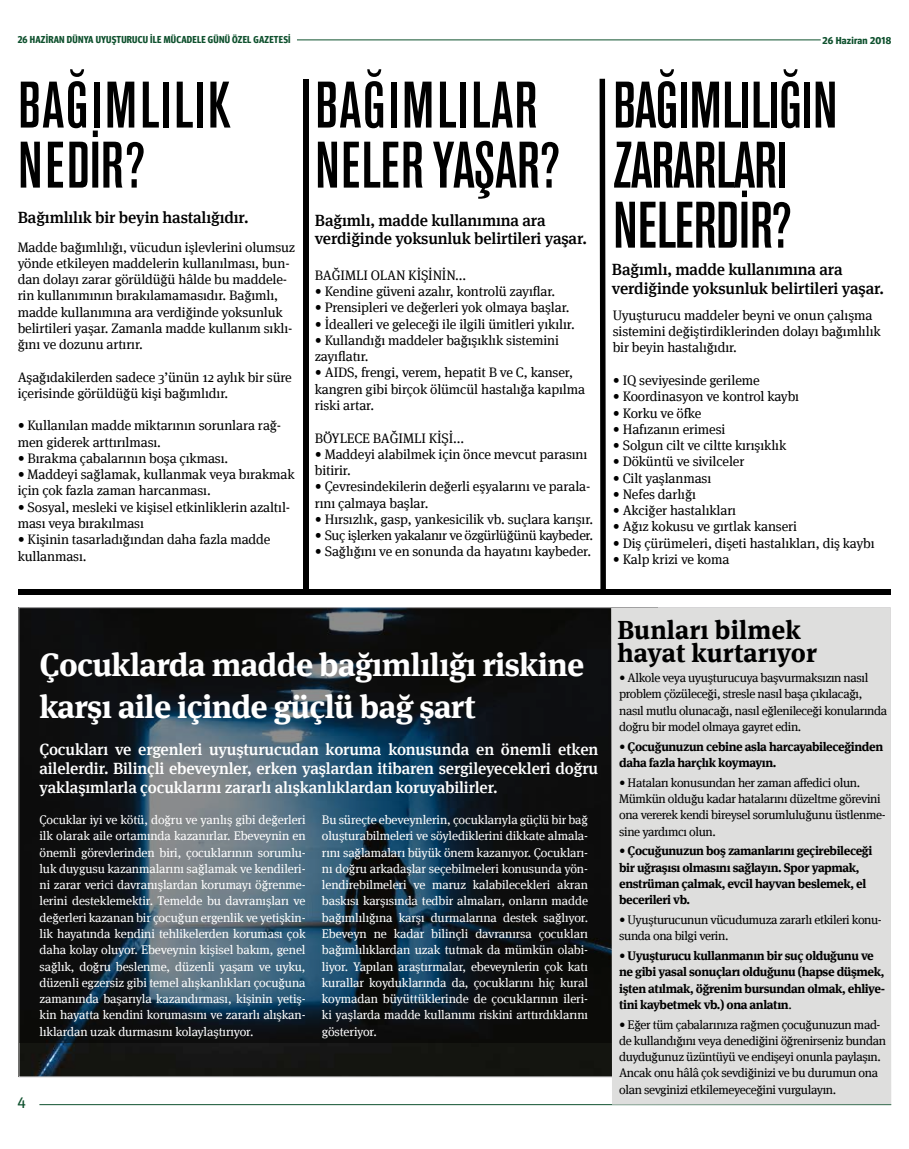
<style>
.page{position:relative;width:909px;height:1149px;background:#fff}
.page>*{position:absolute;margin:0;border:0;box-sizing:border-box;transform-origin:0 0}
.t1{font:500 condensed 65px/60px "Akzidenz Grotesk Pro";color:#000}
.t2{font:500 condensed 65px/60px "Akzidenz Grotesk Pro";letter-spacing:.02em;color:#000}
.t3{font:500 condensed 65px/60px "Akzidenz Grotesk Pro";letter-spacing:.04em;color:#000}
.t4{font:700 32.5px/41.2px "Meta Serif OT";letter-spacing:-.02em;color:#fff}
.t5{font:700 26.25px/22.5px "Meta Serif OT";letter-spacing:.005em;color:#000}
.t6{font:500 16.25px/18.8px "Meta Serif OT";letter-spacing:-.01em;color:#fff;text-align:justify}
.t7{font:500 16.25px/18.8px "Meta Serif OT";letter-spacing:-.01em;color:#000}
.t8{font:15px "Meta Headline OT";color:#0f512e}
.t9{font:13.75px/16.2px "Meta Serif OT";letter-spacing:-.01em;color:#000}
.t10{font:13.75px "Meta Serif OT";letter-spacing:-.03em;color:#000}
.t11{font:12.5px/16.2px "Meta Serif OT";letter-spacing:-.01em;color:#fff;text-align:justify}
.t12{font:12.5px/16.2px "Meta Serif OT";letter-spacing:-.03em;color:#000}
.t13{font:700 12.5px/16.2px "Meta Serif OT";letter-spacing:-.03em;color:#000}
.t14{font:700 condensed 10px "Meta Headline OT";letter-spacing:.02em;color:#0f512e}
.t15{font:700 10px "Meta Headline OT";letter-spacing:.02em;color:#0f512e}
.s1{font-weight:400}
</style>
<div class="page">
<hr style="left:297px;top:40px;width:524px;height:1px;background:#0f512e">
<hr style="left:39px;top:1104px;width:852px;height:1px;background:#0f512e">
<img style="left:21px;top:1042px;width:590px;height:32px">
<svg style="left:19px;top:608px;width:592px;height:434px;background:#1f2c34"></svg>
<div style="left:18px;top:589px;width:873px;height:6px;background:#000"></div>
<div style="left:303px;top:79px;width:6px;height:513px;background:#000"></div>
<svg style="left:599px;top:79px;width:7px;height:510px;background:#373737"></svg>
<div style="left:611px;top:607px;width:280px;height:497px;background:#dededd"></div>
<p class="t14" style="left:18px;top:34px;width:274px">26 HAZİRAN DÜNYA UYUŞTURUCU İLE MÜCADELE GÜNÜ ÖZEL GAZETESİ</p>
<p class="t15" style="left:822px;top:34px;width:70px">26 Haziran 2018</p>
<h1 class="t3" style="left:18px;top:73px;width:214px">BAĞIMLILIK<br>NEDİR?</h1>
<h1 class="t1" style="left:613px;top:73px;width:226px">BAĞIMLILIĞIN<br>ZARARLARI<br>NELERDİR?</h1>
<h1 class="t2" style="left:315px;top:73px;width:246px">BAĞIMLILAR<br>NELER YAŞAR?</h1>
<p class="t7" style="left:18px;top:208px;width:232px">Bağımlılık bir beyin hastalığıdır.</p>
<p class="t7" style="left:315px;top:210px;width:274px">Bağımlı, madde kullanımına ara verdiğinde yoksunluk belirtileri yaşar.</p>
<p class="t9" style="left:18px;top:238px;width:279px">Madde bağımlılığı, vücudun işlevlerini olumsuz yönde etkileyen maddelerin kullanılması, bun&shy;dan dolayı zarar görüldüğü hâlde bu maddele&shy;rin kullanımının bırakılamamasıdır. Bağımlı, madde kullanımına ara verdiğinde yoksunluk belirtileri yaşar. Zamanla madde kullanım sıklı&shy;ğını ve dozunu artırır.</p>
<p class="t9" style="left:18px;top:368px;width:276px">Aşağıdakilerden sadece 3’ünün 12 aylık bir süre içerisinde görüldüğü kişi bağımlıdır.</p>
<p class="t9" style="left:18px;top:417px;width:265px">• Kullanılan madde miktarının sorunlara rağ&shy;men giderek arttırılması.</p>
<p class="t9" style="left:18px;top:450px;width:212px">• Bırakma çabalarının boşa çıkması.</p>
<p class="t9" style="left:18px;top:466px;width:279px">• Maddeyi sağlamak, kullanmak veya bırakmak için çok fazla zaman harcanması.</p>
<p class="t9" style="left:18px;top:498px;width:274px">• Sosyal, mesleki ve kişisel etkinliklerin azaltıl&shy;ması veya bırakılması</p>
<p class="t9" style="left:18px;top:531px;width:254px">• Kişinin tasarladığından daha fazla madde kullanması.</p>
<p class="t7" style="left:612px;top:260px;width:274px">Bağımlı, madde kullanımına ara verdiğinde yoksunluk belirtileri yaşar.</p>
<p class="t9" style="left:315px;top:267px;width:153px">BAĞIMLI OLAN KİŞİNİN...</p>
<p class="t9" style="left:315px;top:283px;width:242px">• Kendine güveni azalır, kontrolü zayıflar.</p>
<p class="t9" style="left:315px;top:299px;width:256px">• Prensipleri ve değerleri yok olmaya başlar.</p>
<p class="t9" style="left:315px;top:315px;width:261px">• İdealleri ve geleceği ile ilgili ümitleri yıkılır.</p>
<p class="t9" style="left:315px;top:332px;width:246px">• Kullandığı maddeler bağışıklık sistemini zayıflatır.</p>
<p class="t9" style="left:315px;top:364px;width:272px">• AIDS, frengi, verem, hepatit B ve C, kanser, kangren gibi birçok ölümcül hastalığa kapılma riski artar.</p>
<p class="t9" style="left:315px;top:429px;width:151px">BÖYLECE BAĞIMLI KİŞİ...</p>
<p class="t9" style="left:315px;top:445px;width:274px">• Maddeyi alabilmek için önce mevcut parasını bitirir.</p>
<p class="t9" style="left:315px;top:478px;width:277px">• Çevresindekilerin değerli eşyalarını ve parala&shy;rını çalmaya başlar.</p>
<p class="t9" style="left:315px;top:510px;width:280px">• Hırsızlık, gasp, yankesicilik vb. suçlara karışır.</p>
<p class="t10" style="left:315px;top:526px;width:280px">• Suç işlerken yakalanır ve özgürlüğünü kaybeder.</p>
<p class="t9" style="left:315px;top:543px;width:278px">• Sağlığını ve en sonunda da hayatını kaybeder.</p>
<p class="t9" style="left:613px;top:307px;width:269px">Uyuşturucu maddeler beyni ve onun çalışma sistemini değiştirdiklerinden dolayı bağımlılık bir beyin hastalığıdır.</p>
<p class="t9" style="left:613px;top:372px;width:148px">• IQ seviyesinde gerileme</p>
<p class="t9" style="left:613px;top:388px;width:188px">• Koordinasyon ve kontrol kaybı</p>
<p class="t9" style="left:613px;top:404px;width:90px">• Korku ve öfke</p>
<p class="t9" style="left:613px;top:420px;width:114px">• Hafızanın erimesi</p>
<p class="t9" style="left:613px;top:437px;width:175px">• Solgun cilt ve ciltte kırışıklık</p>
<p class="t9" style="left:613px;top:453px;width:133px">• Döküntü ve sivilceler</p>
<p class="t9" style="left:613px;top:469px;width:100px">• Cilt yaşlanması</p>
<p class="t9" style="left:613px;top:485px;width:85px">• Nefes darlığı</p>
<p class="t9" style="left:613px;top:502px;width:125px">• Akciğer hastalıkları</p>
<p class="t9" style="left:613px;top:518px;width:186px">• Ağız kokusu ve gırtlak kanseri</p>
<p class="t9" style="left:613px;top:534px;width:263px">• Diş çürümeleri, dişeti hastalıkları, diş kaybı</p>
<p class="t9" style="left:613px;top:550px;width:118px">• Kalp krizi ve koma</p>
<h2 class="t4" style="left:40px;top:644px;width:546px">Çocuklarda madde bağımlılığı riskine karşı aile içinde güçlü bağ şart</h2>
<p class="t6" style="left:40px;top:739px;width:560px">Çocukları ve ergenleri uyuşturucudan koruma konusunda en önemli etken ailelerdir. Bilinçli ebeveynler, erken yaşlardan itibaren sergileyecekleri doğru yaklaşımlarla çocuklarını zararlı alışkanlıklardan koruyabilirler.</p>
<p class="t11" style="left:40px;top:811px;width:268px">Çocuklar iyi ve kötü, doğru ve yanlış gibi değerleri ilk olarak aile ortamında kazanırlar. Ebeveynin en önemli görevlerinden biri, çocuklarının sorumlu&shy;luk duygusu kazanmalarını sağlamak ve kendileri&shy;ni zarar verici davranışlardan korumayı öğrenme&shy;lerini desteklemektir. Temelde bu davranışları ve değerleri kazanan bir çocuğun ergenlik ve yetişkin&shy;lik hayatında kendini tehlikelerden koruması çok daha kolay oluyor. Ebeveynin kişisel bakım, genel sağlık, doğru beslenme, düzenli yaşam ve uyku, düzenli egzersiz gibi temel alışkanlıkları çocuğuna zamanında başarıyla kazandırması, kişinin yetiş&shy;kin hayatta kendini korumasını ve zararlı alışkan&shy;lıklardan uzak durmasını kolaylaştırıyor.</p>
<p class="t11" style="left:322px;top:811px;width:268px">Bu süreçte ebeveynlerin, çocuklarıyla güçlü bir bağ oluşturabilmeleri ve söylediklerini dikkate almala&shy;rını sağlamaları büyük önem kazanıyor. Çocukları&shy;nı doğru arkadaşlar seçebilmeleri konusunda yön&shy;lendirebilmeleri ve maruz kalabilecekleri akran baskısı karşısında tedbir almaları, onların madde bağımlılığına karşı durmalarına destek sağlıyor.<br>Ebeveyn ne kadar bilinçli davranırsa çocukları bağımlılıklardan uzak tutmak da mümkün olabi&shy;liyor. Yapılan araştırmalar, ebeveynlerin çok katı kurallar koyduklarında da, çocuklarını hiç kural koymadan büyüttüklerinde de çocuklarının ileri&shy;ki yaşlarda madde kullanımı riskini arttırdıklarını gösteriyor.</p>
<p class="t8" style="left:18px;top:1093px;width:9px">4</p>
<h3 class="t5" style="left:617px;top:619px;width:201px">Bunları bilmek hayat kurtarıyor</h3>
<p class="t12" style="left:619px;top:669px;width:270px">• Alkole veya uyuşturucuya başvurmaksızın nasıl problem çözüleceği, stresle nasıl başa çıkılacağı, nasıl mutlu olunacağı, nasıl eğlenileceği konularında doğru bir model olmaya gayret edin.</p>
<p class="t13" style="left:619px;top:738px;width:266px">• Çocuğunuzun cebine asla harcayabileceğinden daha fazla harçlık koymayın.</p>
<p class="t12" style="left:619px;top:774px;width:268px">• Hataları konusundan her zaman affedici olun.<br>Mümkün olduğu kadar hatalarını düzeltme görevini ona vererek kendi bireysel sorumluluğunu üstlenme&shy;sine yardımcı olun.</p>
<p class="t13" style="left:619px;top:842px;width:255px">• Çocuğunuzun boş zamanlarını geçirebileceği bir uğraşısı olmasını sağlayın. Spor yapmak, enstrüman çalmak, evcil hayvan beslemek, el becerileri vb.</p>
<p class="t12" style="left:619px;top:911px;width:264px">• Uyuşturucunun vücudumuza zararlı etkileri konu&shy;sunda ona bilgi verin.</p>
<p class="t13" style="left:619px;top:947px;width:267px">• Uyuşturucu kullanmanın bir suç olduğunu ve ne gibi yasal sonuçları olduğunu (hapse düşmek, işten atılmak, öğrenim bursundan olmak, ehliye&shy;tini kaybetmek vb.) ona anlatın<span class="s1">.</span></p>
<p class="t12" style="left:619px;top:1015px;width:268px">• Eğer tüm çabalarınıza rağmen çocuğunuzun mad&shy;de kullandığını veya denediğini öğrenirseniz bundan duyduğunuz üzüntüyü ve endişeyi onunla paylaşın.<br>Ancak onu hâlâ çok sevdiğinizi ve bu durumun ona olan sevginizi etkilemeyeceğini vurgulayın.</p>
</div>
